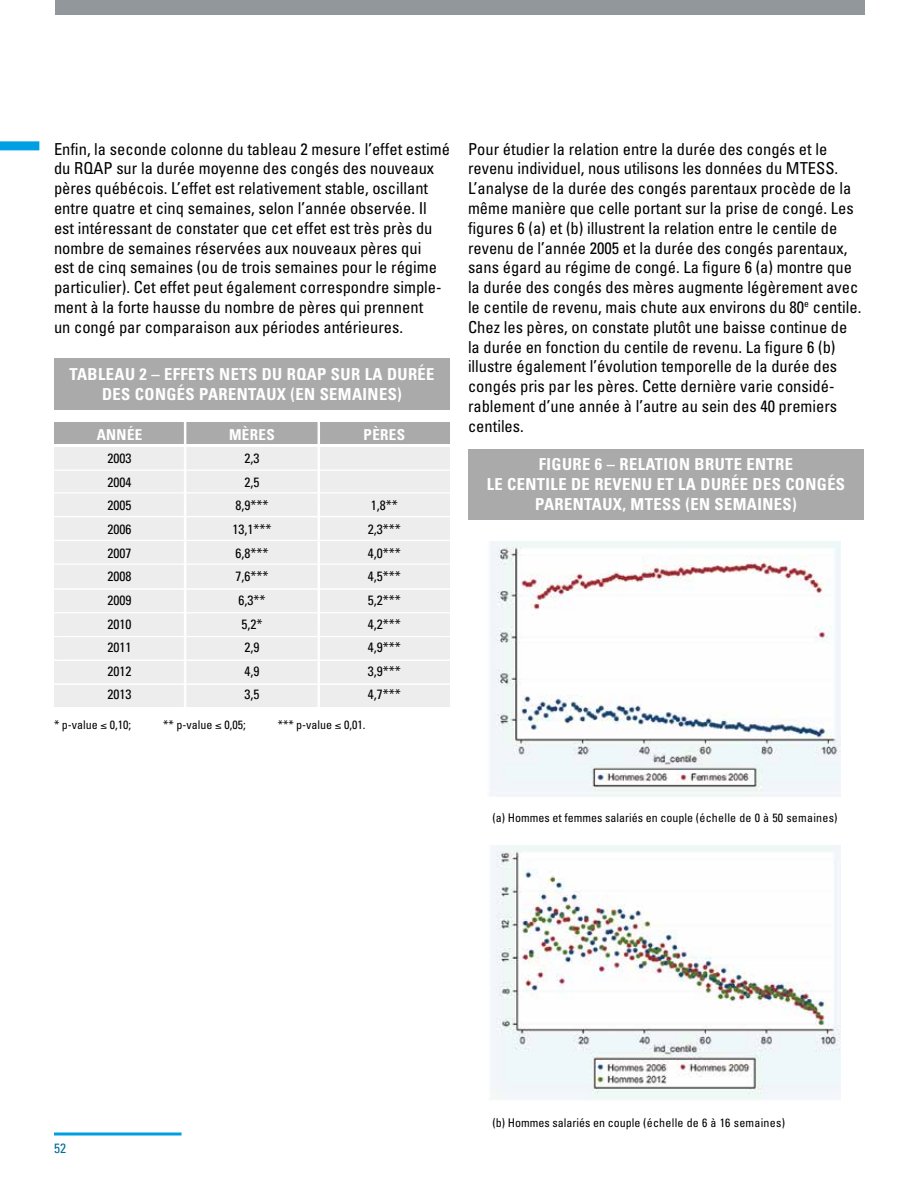
<style>
.page{position:relative;width:918px;height:1188px;background:#fff}
.page>*{position:absolute;margin:0;border:0;box-sizing:border-box;transform-origin:0 0}
.t1{font:condensed 16.5px/19.8px "Univers";color:#000}
.t2{font:700 condensed 16.5px/19.8px "Univers";letter-spacing:.025em;color:#fff;text-align:center}
.t3{font:700 condensed 15px "Univers";letter-spacing:.025em;color:#fff}
.t4{font:condensed 13.5px/23.7px "Univers";color:#000;text-align:justify}
.t5{font:condensed 13.5px "Univers";color:#006d97}
.t6{font:condensed 12px "Univers";color:#000}
</style>
<div class="page">
<div style="left:54px;top:447px;width:396px;height:260px;background:#ededed"></div>
<div style="left:54px;top:423px;width:396px;height:21px;background:#aaa"></div>
<div style="left:54px;top:359px;width:396px;height:51px;background:#aaa"></div>
<hr style="left:184px;top:416px;width:2px;height:296px;background:#fff">
<hr style="left:318px;top:416px;width:2px;height:296px;background:#fff">
<hr style="left:54px;top:492px;width:396px;height:1px;background:#fff">
<hr style="left:54px;top:564px;width:396px;height:1px;background:#fff">
<hr style="left:54px;top:636px;width:396px;height:1px;background:#fff">
<hr style="left:54px;top:470px;width:396px;height:1px;background:#fff">
<hr style="left:54px;top:540px;width:396px;height:1px;background:#fff">
<hr style="left:54px;top:612px;width:396px;height:1px;background:#fff">
<hr style="left:54px;top:516px;width:396px;height:1px;background:#fff">
<hr style="left:54px;top:588px;width:396px;height:2px;background:#fff">
<hr style="left:54px;top:660px;width:396px;height:1px;background:#fff">
<hr style="left:54px;top:683px;width:396px;height:2px;background:#fff">
<div style="left:468px;top:449px;width:396px;height:71px;background:#aaa"></div>
<img style="left:489px;top:542px;width:352px;height:254px">
<img style="left:490px;top:845px;width:351px;height:255px">
<svg style="left:54px;top:1132px;width:128px;height:4px"></svg>
<div style="left:0;top:141px;width:39px;height:9px;background:#009fe3"></div>
<div style="left:55px;top:0;width:810px;height:15px;background:#91979b"></div>
<p class="t1" style="left:54px;top:139px;width:397px">Enfin, la seconde colonne du tableau 2 mesure l’effet estimé du RQAP sur la durée moyenne des congés des nouveaux pères québécois. L’effet est relativement stable, oscillant entre quatre et cinq semaines, selon l’année observée. Il est intéressant de constater que cet effet est très près du nombre de semaines réservées aux nouveaux pères qui<br>est de cinq semaines (ou de trois semaines pour le régime particulier). Cet effet peut également correspondre simple&shy;ment à la forte hausse du nombre de pères qui prennent<br>un congé par comparaison aux périodes antérieures.</p>
<p class="t1" style="left:468px;top:139px;width:395px">Pour étudier la relation entre la durée des congés et le revenu individuel, nous utilisons les données du MTESS.<br>L’analyse de la durée des congés parentaux procède de la même manière que celle portant sur la prise de congé. Les figures 6 (a) et (b) illustrent la relation entre le centile de revenu de l’année 2005 et la durée des congés parentaux, sans égard au régime de congé. La figure 6 (a) montre que la durée des congés des mères augmente légèrement avec le centile de revenu, mais chute aux environs du 80<sup>e</sup> centile.<br>Chez les pères, on constate plutôt une baisse continue de la durée en fonction du centile de revenu. La figure 6 (b) illustre également l’évolution temporelle de la durée des congés pris par les pères. Cette dernière varie considé&shy;rablement d’une année à l’autre au sein des 40 premiers centiles.</p>
<p class="t2" style="left:69px;top:364px;width:367px">TABLEAU 2 – EFFETS NETS DU RQAP SUR LA DURÉE<br>DES CONGÉS PARENTAUX (EN SEMAINES)</p>
<p class="t3" style="left:97px;top:425px;width:47px">ANNÉE</p>
<p class="t4" style="left:108px;top:446px;width:25px">2003<br>2004<br>2005<br>2006<br>2007<br>2008<br>2009<br>2010<br>2011<br>2012<br>2013</p>
<p class="t6" style="left:54px;top:717px;width:79px">* p-value ≤ 0,10;</p>
<p class="t6" style="left:163px;top:717px;width:84px">** p-value ≤ 0,05;</p>
<p class="t6" style="left:278px;top:717px;width:89px">*** p-value ≤ 0,01.</p>
<p class="t3" style="left:229px;top:425px;width:47px">MÈRES</p>
<p class="t4" style="left:232px;top:446px;width:40px;text-align:center">2,3<br>2,5<br>8,9***<br>13,1***<br>6,8***<br>7,6***<br>6,3**<br>5,2*<br>2,9<br>4,9<br>3,5</p>
<p class="t3" style="left:364px;top:425px;width:43px">PÈRES</p>
<p class="t2" style="left:487px;top:454px;width:360px">FIGURE 6 – RELATION BRUTE ENTRE<br>LE CENTILE DE REVENU ET LA DURÉE DES CONGÉS<br>PARENTAUX, MTESS (EN SEMAINES)</p>
<p class="t4" style="left:368px;top:494px;width:34px;text-align:left">1,8**<br>2,3***<br>4,0***<br>4,5***<br>5,2***<br>4,2***<br>4,9***<br>3,9***<br>4,7***</p>
<p class="t6" style="left:493px;top:810px;width:347px">(a) Hommes et femmes salariés en couple (échelle de 0 à 50 semaines)</p>
<p class="t5" style="left:54px;top:1140px;width:13px">52</p>
<p class="t6" style="left:493px;top:1115px;width:294px">(b) Hommes salariés en couple (échelle de 6 à 16 semaines)</p>
</div>
